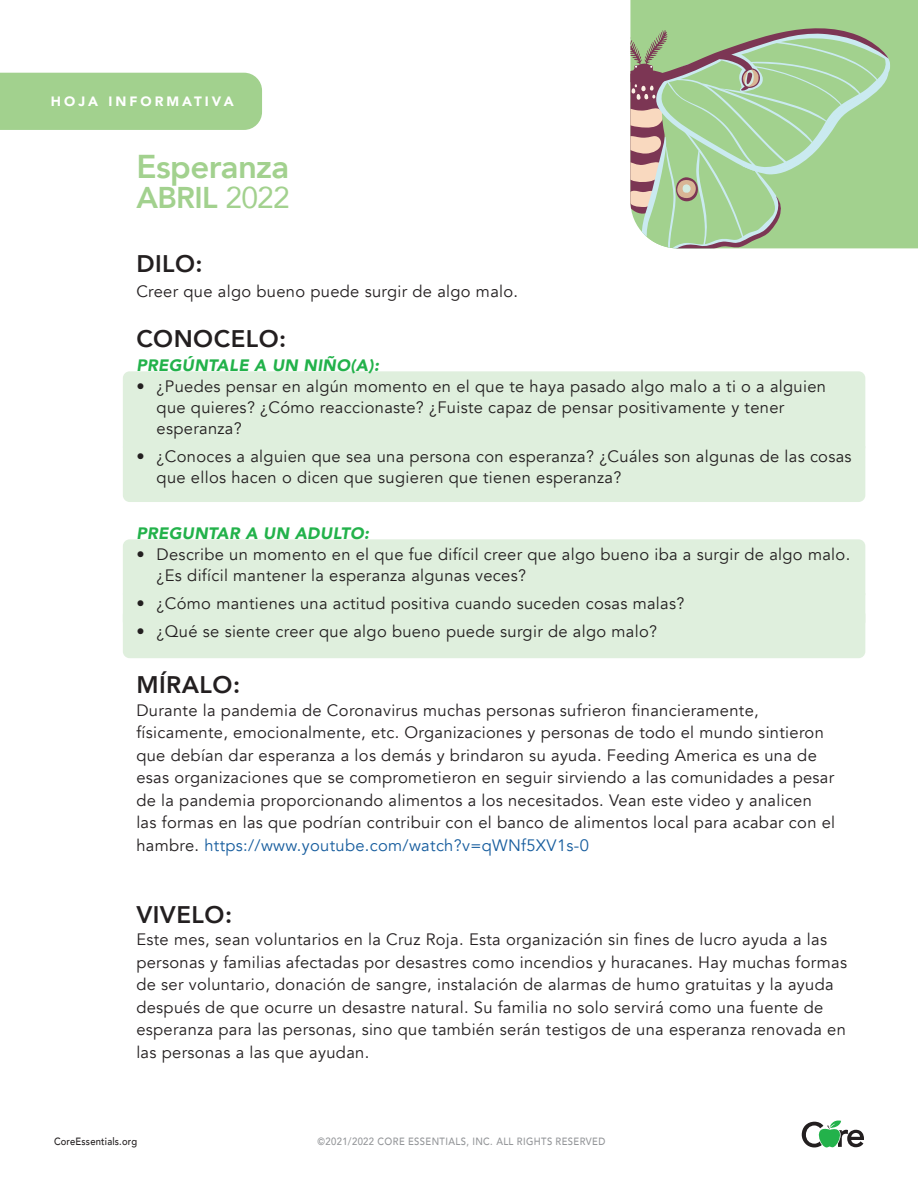
<style>
.page{position:relative;width:918px;height:1188px;background:#fff}
.page>*{position:absolute;margin:0;border:0;box-sizing:border-box;transform-origin:0 0}
.t1{font:800 33px "Avenir";letter-spacing:-.02em;color:#a2d18e}
.t2{font:800 30px "Avenir";letter-spacing:-.02em;color:#a2d18e}
.t3{font:800 24px "Avenir";letter-spacing:.02em;color:#231f20}
.SAY_SEE_BE_paragraph{font:16.5px/22.5px "Avenir";letter-spacing:.02em;color:#231f20}
.ASK_sub{font:italic 900 16.5px "Avenir";letter-spacing:.02em;color:#23b24b}
.t4{font:900 13.5px "Avenir";letter-spacing:.225em;color:#fff}
.t5{font:500 10.5px "Avenir";letter-spacing:.04em;color:#939598;scale:.9 1}
.t6{font:500 10.5px "Avenir";letter-spacing:.02em;color:#231f20;scale:.9 1}
.s1{font-weight:400}
.s2{color:#175d9e}
</style>
<div class="page">
<svg style="left:802px;top:1120px;width:62px;height:28px"></svg>
<div style="left:0;top:73px;width:262px;height:57px;background:#a2d18e"></div>
<div style="left:123px;top:371px;width:742px;height:82px;background:#dfefdd;border-radius:7px"></div>
<div style="left:123px;top:441px;width:742px;height:61px;background:#dfefdd;border-radius:7px"></div>
<div style="left:123px;top:539px;width:742px;height:61px;background:#dfefdd;border-radius:7px"></div>
<div style="left:123px;top:588px;width:742px;height:40px;background:#dfefdd;border-radius:7px"></div>
<div style="left:123px;top:608px;width:742px;height:50px;background:#dfefdd;border-radius:7px"></div>
<div style="left:630px;top:0;width:288px;height:248px;background:#a2d18e"></div>
<svg style="left:630px;top:26px;width:260px;height:222px;background:#a7c696"></svg>
<p class="t4" style="left:51px;top:90px;width:184px">HOJA INFORMATIVA</p>
<p class="t1" style="left:136px;top:141px;width:155px">Esperanza</p>
<p class="t2" style="left:136px;top:174px;width:155px">ABRIL <span class="s1">2022</span></p>
<p class="t3" style="left:136px;top:245px;width:68px">DILO:</p>
<p class="SAY_SEE_BE_paragraph" style="left:136px;top:281px;width:383px">Creer que algo bueno puede surgir de algo malo.</p>
<p class="t3" style="left:136px;top:320px;width:152px">CONOCELO:</p>
<p class="ASK_sub" style="left:136px;top:352px;width:244px">PREGÚNTALE A UN NIÑO(A):</p>
<p class="SAY_SEE_BE_paragraph" style="left:157px;top:377px;width:671px;line-height:21px;text-indent:-20px">• ¿Puedes pensar en algún momento en el que te haya pasado algo malo a ti o a alguien que quieres? ¿Cómo reaccionaste? ¿Fuiste capaz de pensar positivamente y tener esperanza?</p>
<p class="SAY_SEE_BE_paragraph" style="left:157px;top:446px;width:697px;line-height:21px;text-indent:-20px">• ¿Conoces a alguien que sea una persona con esperanza? ¿Cuáles son algunas de las cosas que ellos hacen o dicen que sugieren que tienen esperanza?</p>
<p class="ASK_sub" style="left:136px;top:520px;width:234px">PREGUNTAR A UN ADULTO:</p>
<p class="SAY_SEE_BE_paragraph" style="left:157px;top:545px;width:695px;line-height:21px;text-indent:-20px">• Describe un momento en el que fue difícil creer que algo bueno iba a surgir de algo malo. ¿Es difícil mantener la esperanza algunas veces?</p>
<p class="SAY_SEE_BE_paragraph" style="left:136px;top:593px;width:550px">• ¿Cómo mantienes una actitud positiva cuando suceden cosas malas?</p>
<p class="SAY_SEE_BE_paragraph" style="left:136px;top:620px;width:522px">• ¿Qué se siente creer que algo bueno puede surgir de algo malo?</p>
<p class="t3" style="left:136px;top:666px;width:105px">MÍRALO:</p>
<p class="SAY_SEE_BE_paragraph" style="left:136px;top:699px;width:700px">Durante la pandemia de Coronavirus muchas personas sufrieron financieramente, físicamente, emocionalmente, etc. Organizaciones y personas de todo el mundo sintieron que debían dar esperanza a los demás y brindaron su ayuda. Feeding America es una de esas organizaciones que se comprometieron en seguir sirviendo a las comunidades a pesar de la pandemia proporcionando alimentos a los necesitados. Vean este video y analicen las formas en las que podrían contribuir con el banco de alimentos local para acabar con el hambre. <span class="s2">https://www.youtube.com/watch?v=qWNf5XV1s-0</span></p>
<p class="t3" style="left:136px;top:896px;width:97px">VIVELO:</p>
<p class="SAY_SEE_BE_paragraph" style="left:136px;top:929px;width:712px">Este mes, sean voluntarios en la Cruz Roja. Esta organización sin fines de lucro ayuda a las personas y familias afectadas por desastres como incendios y huracanes. Hay muchas formas de ser voluntario, donación de sangre, instalación de alarmas de humo gratuitas y la ayuda después de que ocurre un desastre natural. Su familia no solo servirá como una fuente de esperanza para las personas, sino que también serán testigos de una esperanza renovada en las personas a las que ayudan.</p>
<p class="t6" style="left:54px;top:1132px;width:94px">CoreEssentials.org</p>
<p class="t5" style="left:318px;top:1132px;width:321px">©2021/2022 CORE ESSENTIALS, INC. ALL RIGHTS RESERVED</p>
</div>
